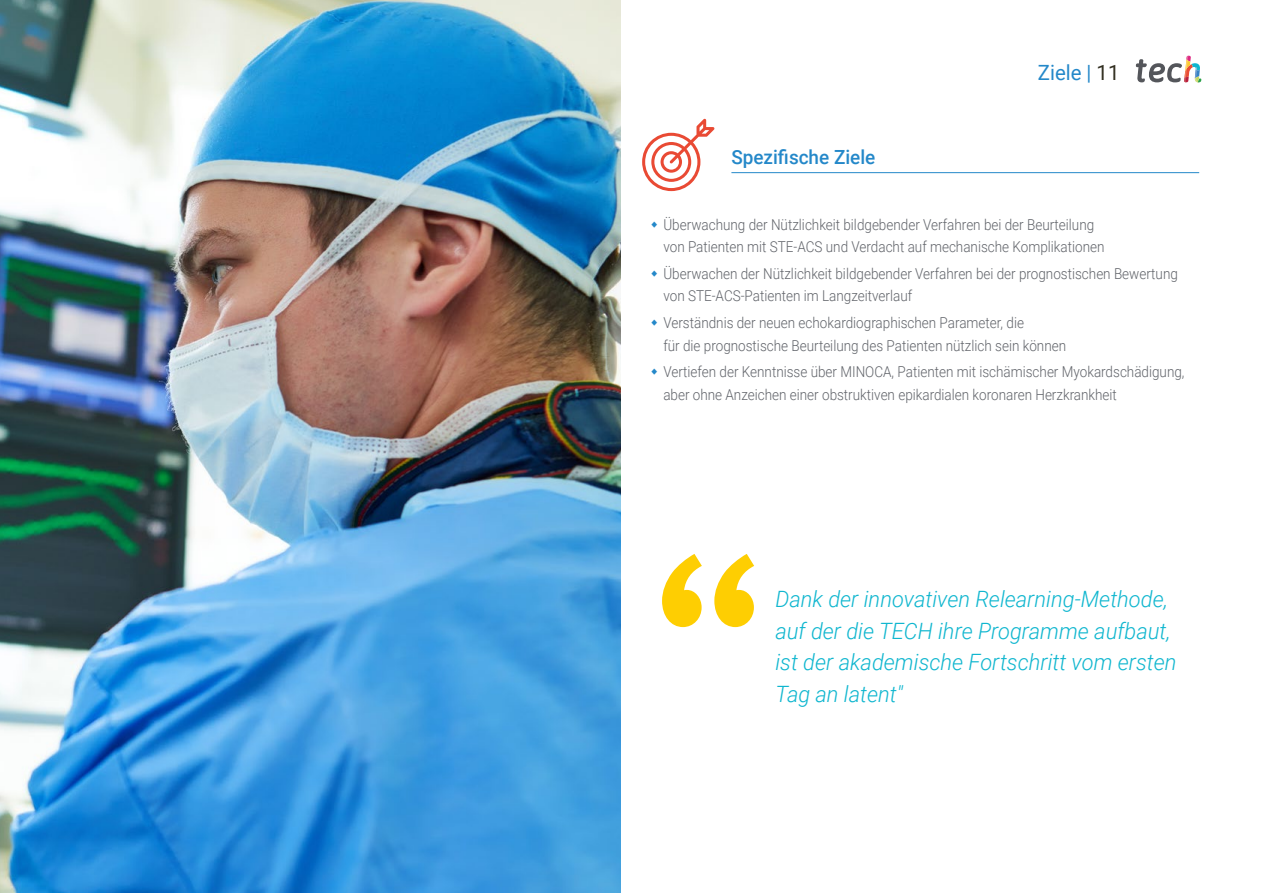
<style>
.page{position:relative;width:1263px;height:893px;background:#fff}
.page>*{position:absolute;margin:0;border:0;box-sizing:border-box;transform-origin:0 0}
.t1{font:italic 300 22.5px/31.5px "Roboto";color:#0fb6cf}
.t2{font:21px "Roboto";color:#2488c9}
.t3{font:500 19.5px "Roboto";color:#2488c9}
.t4{font:300 15px/22.5px "Roboto";color:#61646a;scale:.9 1}
.s1{color:#312e20}
</style>
<div class="page">
<img style="left:0;top:0;width:621px;height:893px">
<svg style="left:1136px;top:56px;width:65px;height:27px"></svg>
<svg style="left:662px;top:554px;width:92px;height:73px"></svg>
<hr style="left:731px;top:172px;width:468px;height:1px;background:#2488c9">
<svg style="left:642px;top:119px;width:72px;height:72px"></svg>
<h3 class="t3" style="left:731px;top:144px;width:145px">Spezifische Ziele</h3>
<h2 class="t2" style="left:1038px;top:57px;width:83px">Ziele | <span class="s1">11</span></h2>
<p class="t4" style="left:663px;top:213px;width:492px">Überwachung der Nützlichkeit bildgebender Verfahren bei der Beurteilung von Patienten mit STE-ACS und Verdacht auf mechanische Komplikationen</p>
<p class="t4" style="left:663px;top:262px;width:573px">Überwachen der Nützlichkeit bildgebender Verfahren bei der prognostischen Bewertung von STE-ACS-Patienten im Langzeitverlauf</p>
<p class="t4" style="left:663px;top:311px;width:449px">Verständnis der neuen echokardiographischen Parameter, die<br>für die prognostische Beurteilung des Patienten nützlich sein können</p>
<p class="t4" style="left:663px;top:360px;width:580px">Vertiefen der Kenntnisse über MINOCA, Patienten mit ischämischer Myokardschädigung, aber ohne Anzeichen einer obstruktiven epikardialen koronaren Herzkrankheit</p>
<h1 class="t1" style="left:775px;top:582px;width:403px">Dank der innovativen Relearning-Methode, auf der die TECH ihre Programme aufbaut, ist der akademische Fortschritt vom ersten Tag an latent"</h1>
</div>
